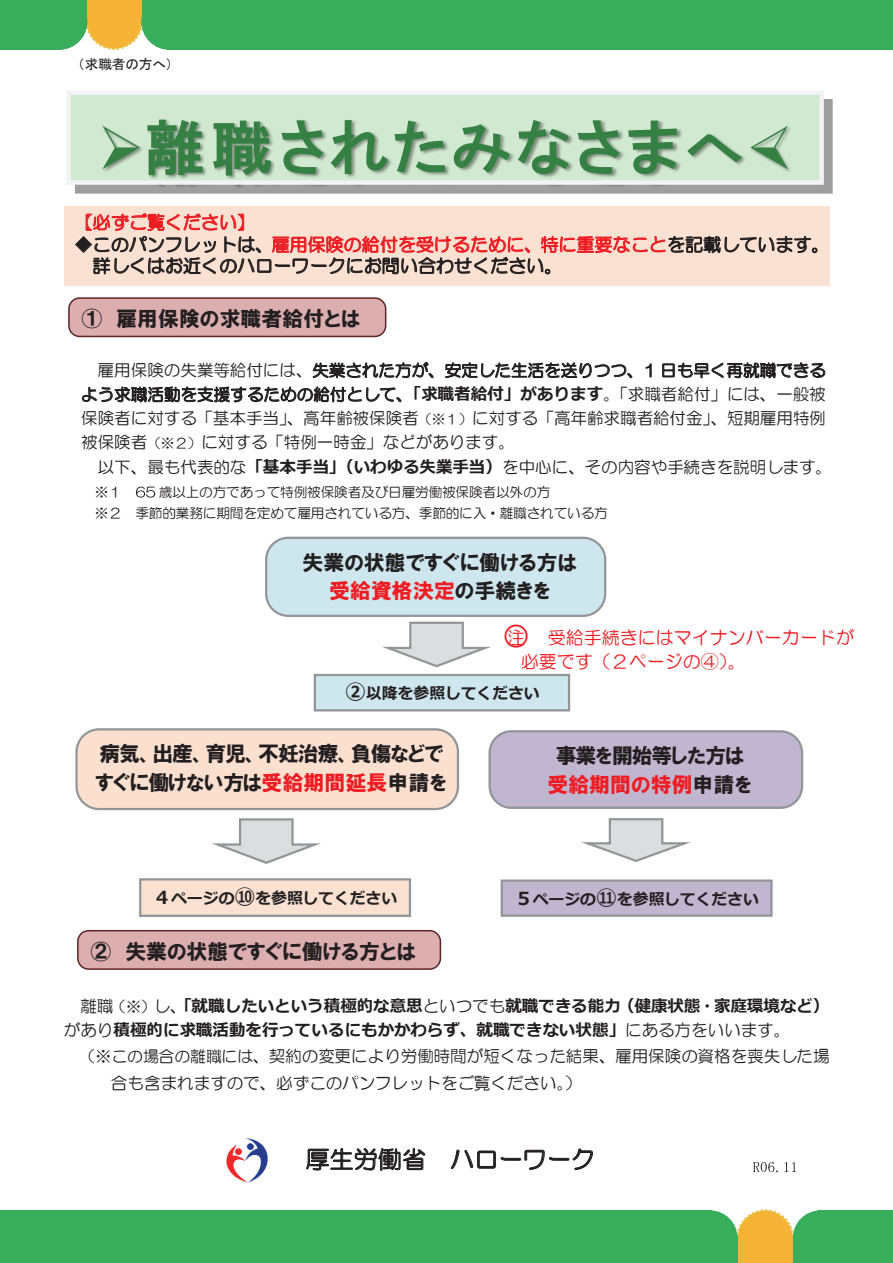
<style>
.page{position:relative;width:893px;height:1263px;background:#fff}
.page>*{position:absolute;margin:0;border:0;box-sizing:border-box;transform-origin:0 0}
.t1{font:60.15px "HGP Gothic E";letter-spacing:.055em;color:#358043}
.t2{font:27px "HG Maru Gothic MPRO";color:#ee1d23}
.t3{font:24.15px "HG Maru Gothic MPRO";color:#231f20}
.t4{font:20.85px/28.5px "HGP Soei Kakugothic UB";color:#231f20;text-align:center}
.t5{font:20.85px/28.5px "HGP Soei Kakugothic UB";letter-spacing:-.025em;color:#231f20}
.t6{font:18px/21.3px "HG Maru Gothic MPRO";color:#231f20}
.t7{font:18px/24.2px "HG Maru Gothic MPRO";color:#ee1d23}
.t8{font:16.5px/24px "HG Maru Gothic MPRO";color:#231f20}
.t9{font:700 16.5px/23.9px "Meiryo";color:#231f20}
.t10{font:700 15.9px "Meiryo";color:#231f20}
.t11{font:13.65px/20.5px "HG Maru Gothic MPRO";letter-spacing:-.025em;color:#231f20;text-align:center}
.t12{font:13.65px "MS P Gothic";color:#231f20}
.s1{color:#ee1d23}
.s2{font-family:"Meiryo";font-weight:700}
.s3{font-size:13.65px}
.s4{font-size:18px}
.s5{font-size:20.85px}
.s6{font-family:"HG Maru Gothic MPRO";font-weight:400}
.s7{font-family:"HG Maru Gothic MPRO";font-weight:400;font-size:15.15px}
.s8{font-size:15.9px}
</style>
<div class="page">
<img style="left:75px;top:99px;width:758px;height:95px">
<img style="left:80px;top:104px;width:749px;height:84px">
<div style="left:66px;top:90px;width:758px;height:95px;border:4px solid #f2f3f4"></div>
<div style="left:71px;top:95px;width:748px;height:5px;background:#d1e8d1"></div>
<div style="left:71px;top:96px;width:113px;height:83px;background:#d1e8d1"></div>
<img style="left:112px;top:100px;width:597px;height:79px">
<img style="left:709px;top:96px;width:110px;height:83px">
<div style="left:760px;top:100px;width:59px;height:79px;background:#d1e8d1"></div>
<div style="left:78px;top:931px;width:362px;height:38px;background:#dcaeb0;border-radius:11px"></div>
<div style="left:77px;top:930px;width:364px;height:40px;border:2px solid #5b2624;border-radius:11px"></div>
<svg style="left:445px;top:362px;width:187px;height:16px"></svg>
<svg style="left:645px;top:363px;width:7px;height:14px"></svg>
<svg style="left:662px;top:362px;width:163px;height:16px"></svg>
<svg style="left:82px;top:361px;width:351px;height:42px"></svg>
<svg style="left:136px;top:487px;width:19px;height:11px"></svg>
<svg style="left:382px;top:621px;width:109px;height:47px"></svg>
<svg style="left:212px;top:818px;width:109px;height:46px"></svg>
<div style="left:314px;top:674px;width:256px;height:37px;border:2px solid #939598"></div>
<div style="left:140px;top:879px;width:270px;height:37px;background:#fae1d1"></div>
<div style="left:139px;top:878px;width:272px;height:39px;border:2px solid #939598"></div>
<div style="left:77px;top:729px;width:381px;height:80px;background:#fbe0d0;border-radius:23px"></div>
<div style="left:75px;top:728px;width:384px;height:82px;border:2px solid #939598;border-radius:23px"></div>
<div style="left:266px;top:538px;width:339px;height:78px;background:#cee7ee;border-radius:22px"></div>
<div style="left:265px;top:537px;width:341px;height:80px;border:2px solid #939598;border-radius:22px"></div>
<svg style="left:307px;top:1148px;width:118px;height:23px"></svg>
<svg style="left:451px;top:1148px;width:142px;height:22px"></svg>
<img style="left:226px;top:1138px;width:42px;height:45px">
<svg style="left:753px;top:1162px;width:25px;height:10px"></svg>
<svg style="left:784px;top:1162px;width:12px;height:10px"></svg>
<div style="left:69px;top:298px;width:317px;height:38px;background:#dcaeb0;border-radius:11px"></div>
<div style="left:68px;top:297px;width:318px;height:40px;border:2px solid #5b2624;border-radius:11px"></div>
<div style="left:490px;top:731px;width:312px;height:77px;background:#c0b6d0;border-radius:22px"></div>
<div style="left:488px;top:730px;width:315px;height:79px;border:2px solid #939598;border-radius:22px"></div>
<svg style="left:581px;top:818px;width:110px;height:44px"></svg>
<div style="left:502px;top:881px;width:269px;height:35px;background:#c0b6d0"></div>
<div style="left:501px;top:879px;width:272px;height:38px;border:2px solid #939598"></div>
<div style="left:64px;top:206px;width:765px;height:80px;background:#fae1d1"></div>
<svg style="left:75px;top:213px;width:742px;height:61px"></svg>
<div style="left:168px;top:0;width:725px;height:50px;background:#38ad5b"></div>
<div style="left:0;top:0;width:60px;height:50px;background:#38ad5b"></div>
<svg style="left:60px;top:2px;width:108px;height:48px;background:#c3be61"></svg>
<div style="left:47px;top:0;width:40px;height:23px;background:#38ad5b"></div>
<div style="left:142px;top:0;width:40px;height:24px;background:#38ad5b"></div>
<div style="left:0;top:1210px;width:712px;height:53px;background:#38ad5b"></div>
<div style="left:818px;top:1210px;width:75px;height:53px;background:#38ad5b"></div>
<svg style="left:712px;top:1209px;width:106px;height:52px"></svg>
<div style="left:697px;top:1236px;width:40px;height:27px;background:#38ad5b"></div>
<div style="left:793px;top:1237px;width:40px;height:26px;background:#38ad5b"></div>
<svg style="left:750px;top:125px;width:38px;height:44px;background:#bfd4bf"></svg>
<p class="t12" style="left:78px;top:57px;width:96px">（求職者の方へ）</p>
<h1 class="t1" style="left:97px;top:117px;width:649px">➢離職されたみなさまへ</h1>
<p class="t7" style="left:75px;top:210px;width:182px">【必ずご覧ください】</p>
<p class="t6" style="left:93px;top:234px;width:738px;text-indent:-18px">◆このパンフレットは、<span class="s1">雇用保険の給付を受けるために、特に重要なこと</span>を記載しています。詳しくはお近くのハローワークにお問い合わせください。</p>
<p class="t4" style="left:81px;top:304px;width:280px">① 雇用保険の求職者給付とは</p>
<p class="t8" style="left:81px;top:358px;width:746px;text-align:justify;text-indent:17px">雇用保険の失業等給付には、失業された方が、安定した生活を送りつつ、 日も早く再就職できるよう求職活動を支援するための給付として、<span class="s2">「求職者給付」があります</span>。「求職者給付」には、一般被保険者に対する「基本手当」、高年齢被保険者<span class="s3">（※１）</span>に対する「高年齢求職者給付金」、短期雇用特例被保険者<span class="s3">（※２）</span>に対する「特例一時金」などがあります。</p>
<p class="t8" style="left:98px;top:454px;width:736px">以下、最も代表的な<span class="s2">「基本手当」（いわゆる失業手当）</span>を中心に、その内容や手続きを説明します。</p>
<p class="t11" style="left:95px;top:482px;width:29px">※１</p>
<p class="t11" style="left:95px;top:482px;width:515px">歳以上の方であって特例被保険者及び日雇労働被保険者以外の方<br>※２ 季節的業務に期間を定めて雇用されている方、季節的に入・離職されている方</p>
<p class="t4" style="left:303px;top:548px;width:276px">失業の状態ですぐに働ける方は<span class="s1">受給資格決定</span>の手続きを</p>
<h2 class="t2" style="left:503px;top:623px;width:28px">○<span class="s4">注</span></h2>
<p class="t7" style="left:521px;top:625px;width:335px;text-indent:27px">受給手続きにはマイナンバーカードが必要です（２ページの④）。</p>
<p class="t10" style="left:345px;top:682px;width:196px"><span class="s5">②</span>以降を参照してください</p>
<p class="t5" style="left:95px;top:739px;width:353px">病気、出産、育児、不妊治療、負傷などですぐに働けない方は<span class="s1">受給期間延長</span>申請を</p>
<p class="t4" style="left:547px;top:741px;width:206px">事業を開始等した方は<span class="s1">受給期間の特例</span>申請を</p>
<p class="t10" style="left:153px;top:886px;width:246px"><span class="s4">４</span>ページの<span class="s5">⑩</span>を参照してください</p>
<p class="t4" style="left:90px;top:937px;width:327px">② 失業の状態ですぐに働ける方とは</p>
<p class="t10" style="left:515px;top:888px;width:246px"><span class="s4">５</span>ページの<span class="s5">⑪</span>を参照してください</p>
<p class="t9" style="left:64px;top:995px;width:767px;text-indent:17px"><span class="s6">離職</span><span class="s7">（※）</span><span class="s6">し、</span>「就職したいという積極的な意思<span class="s6">といつでも</span>就職できる能力（健康状態・家庭環境など）<span class="s6">があり</span>積極的に求職活動を行っているにもかかわらず、就職できない状態」<span class="s6">にある方をいいます。</span></p>
<p class="t8" style="left:111px;top:1042px;width:720px;line-height:27px;text-indent:-31px"><span class="s8">（※この場合の離職には、</span>契約の変更により労働時間が短くなった結果、雇用保険の資格を喪失した場合も含まれますので、必ずこのパンフレットをご覧ください。）</p>
<h3 class="t3" style="left:305px;top:1147px;width:291px">厚生労働省 ハローワーク</h3>
</div>
